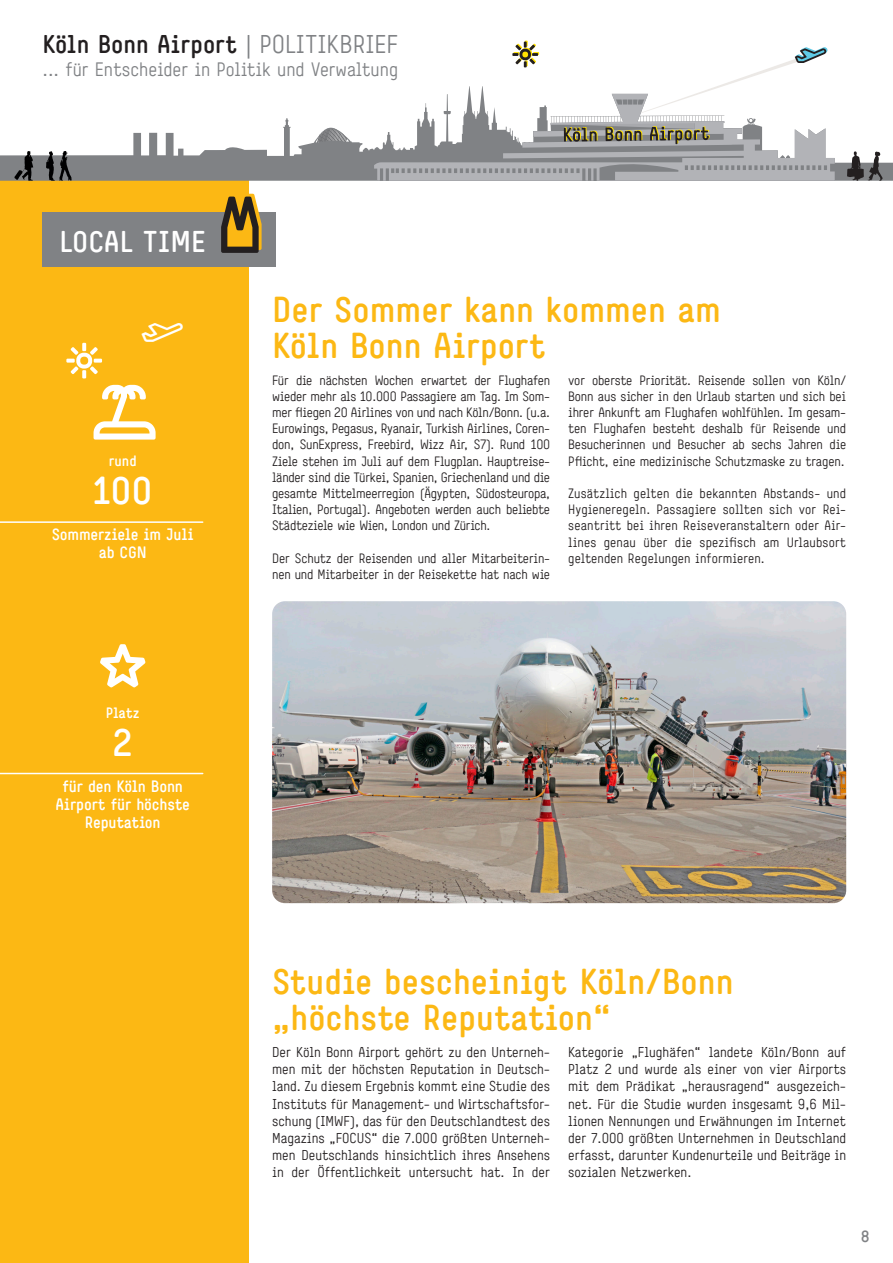
<style>
.page{position:relative;width:893px;height:1263px;background:#fff}
.page>*{position:absolute;margin:0;border:0;box-sizing:border-box;transform-origin:0 0}
.t1{font:700 39px "Simple Koeln Bonn";color:#fff}
.t2{font:700 36px/36px "Simple Koeln Bonn";color:#fcb814}
.t3{font:700 30px "Simple Koeln Bonn";color:#fff}
.t4{font:700 25.65px "Simple Koeln Bonn";color:#231f20}
.t5{font:19.35px "Simple Koeln Bonn";color:#808285}
.t6{font:700 16.5px/18px "Simple Koeln Bonn";letter-spacing:-.01em;color:#fff;text-align:center}
.t7{font:700 16.5px "Simple Koeln Bonn";color:#808285}
.t8{font:700 15px "Simple Koeln Bonn";letter-spacing:-.01em;color:#fff}
.t9{font:14.25px/17.1px "Simple Koeln Bonn";color:#231f20;text-align:justify}
.t10{font:13.5px/16.2px "Simple Koeln Bonn";letter-spacing:-.01em;color:#231f20;text-align:justify}
.s1{font-weight:400;color:#808285}
</style>
<div class="page">
<div style="left:0;top:170px;width:249px;height:1093px;background:#fcb814"></div>
<svg style="left:0;top:118px;width:893px;height:63px"></svg>
<svg style="left:374px;top:41px;width:461px;height:140px"></svg>
<svg style="left:14px;top:151px;width:19px;height:30px"></svg>
<svg style="left:847px;top:151px;width:36px;height:30px"></svg>
<svg style="left:46px;top:151px;width:26px;height:30px"></svg>
<div style="left:43px;top:213px;width:233px;height:54px;background:#808285"></div>
<svg style="left:221px;top:194px;width:41px;height:59px"></svg>
<img style="left:272px;top:601px;width:574px;height:302px">
<hr style="left:0;top:521px;width:203px;height:2px;background:#fff">
<hr style="left:0;top:773px;width:203px;height:1px;background:#fff">
<svg style="left:66px;top:343px;width:36px;height:35px"></svg>
<svg style="left:94px;top:385px;width:62px;height:55px"></svg>
<svg style="left:100px;top:644px;width:45px;height:43px"></svg>
<h3 class="t4" style="left:43px;top:29px;width:357px">Köln Bonn Airport <span class="s1">| POLITIKBRIEF</span></h3>
<h3 class="t5" style="left:43px;top:58px;width:357px">... für Entscheider in Politik und Verwaltung</h3>
<h3 class="t3" style="left:60px;top:224px;width:148px">LOCAL TIME</h3>
<p class="t8" style="left:109px;top:452px;width:29px">rund</p>
<h1 class="t1" style="left:93px;top:468px;width:61px">100</h1>
<p class="t6" style="left:52px;top:525px;width:144px">Sommerziele im Juli ab CGN</p>
<p class="t8" style="left:106px;top:703px;width:36px">Platz</p>
<h1 class="t1" style="left:113px;top:720px;width:22px">2</h1>
<p class="t6" style="left:55px;top:777px;width:136px">für den Köln Bonn<br>Airport für höchste<br>Reputation</p>
<h2 class="t2" style="left:272px;top:291px;width:450px">Der Sommer kann kommen am<br>Köln Bonn Airport</h2>
<p class="t10" style="left:272px;top:372px;width:280px">Für die nächsten Wochen erwartet der Flughafen wieder mehr als 10.000 Passagiere am Tag. Im Som&shy;mer fliegen 20 Airlines von und nach Köln/Bonn. (u.a.<br>Eurowings, Pegasus, Ryanair, Turkish Airlines, Coren&shy;don, SunExpress, Freebird, Wizz Air, S7). Rund 100<br>Ziele stehen im Juli auf dem Flugplan. Hauptreise&shy;länder sind die Türkei, Spanien, Griechenland und die gesamte Mittelmeerregion (Ägypten, Südosteuropa, Italien, Portugal). Angeboten werden auch beliebte Städteziele wie Wien, London und Zürich.</p>
<p class="t10" style="left:272px;top:550px;width:280px">Der Schutz der Reisenden und aller Mitarbeiterin&shy;nen und Mitarbeiter in der Reisekette hat nach wie</p>
<p class="t10" style="left:568px;top:372px;width:280px">vor oberste Priorität. Reisende sollen von Köln/ Bonn aus sicher in den Urlaub starten und sich bei ihrer Ankunft am Flughafen wohlfühlen. Im gesam&shy;ten Flughafen besteht deshalb für Reisende und Besucherinnen und Besucher ab sechs Jahren die Pflicht, eine medizinische Schutzmaske zu tragen.</p>
<p class="t10" style="left:568px;top:485px;width:280px">Zusätzlich gelten die bekannten Abstands- und Hygieneregeln. Passagiere sollten sich vor Rei&shy;seantritt bei ihren Reiseveranstaltern oder Air&shy;lines genau über die spezifisch am Urlaubsort geltenden Regelungen informieren.</p>
<h2 class="t2" style="left:272px;top:963px;width:463px">Studie bescheinigt Köln/Bonn „höchste Reputation“</h2>
<p class="t9" style="left:272px;top:1044px;width:280px">Der Köln Bonn Airport gehört zu den Unterneh&shy;men mit der höchsten Reputation in Deutsch&shy;land. Zu diesem Ergebnis kommt eine Studie des Instituts für Management- und Wirtschaftsfor&shy;schung (IMWF), das für den Deutschlandtest des Magazins „FOCUS“ die 7.000 größten Unterneh&shy;men Deutschlands hinsichtlich ihres Ansehens in der Öffentlichkeit untersucht hat. In der</p>
<p class="t9" style="left:568px;top:1044px;width:280px">Kategorie „Flughäfen“ landete Köln/Bonn auf Platz 2 und wurde als einer von vier Airports mit dem Prädikat „herausragend“ ausgezeich&shy;net. Für die Studie wurden insgesamt 9,6 Mil&shy;lionen Nennungen und Erwähnungen im Internet der 7.000 größten Unternehmen in Deutschland erfasst, darunter Kundenurteile und Beiträge in sozialen Netzwerken.</p>
<p class="t7" style="left:861px;top:1227px;width:10px">8</p>
</div>
